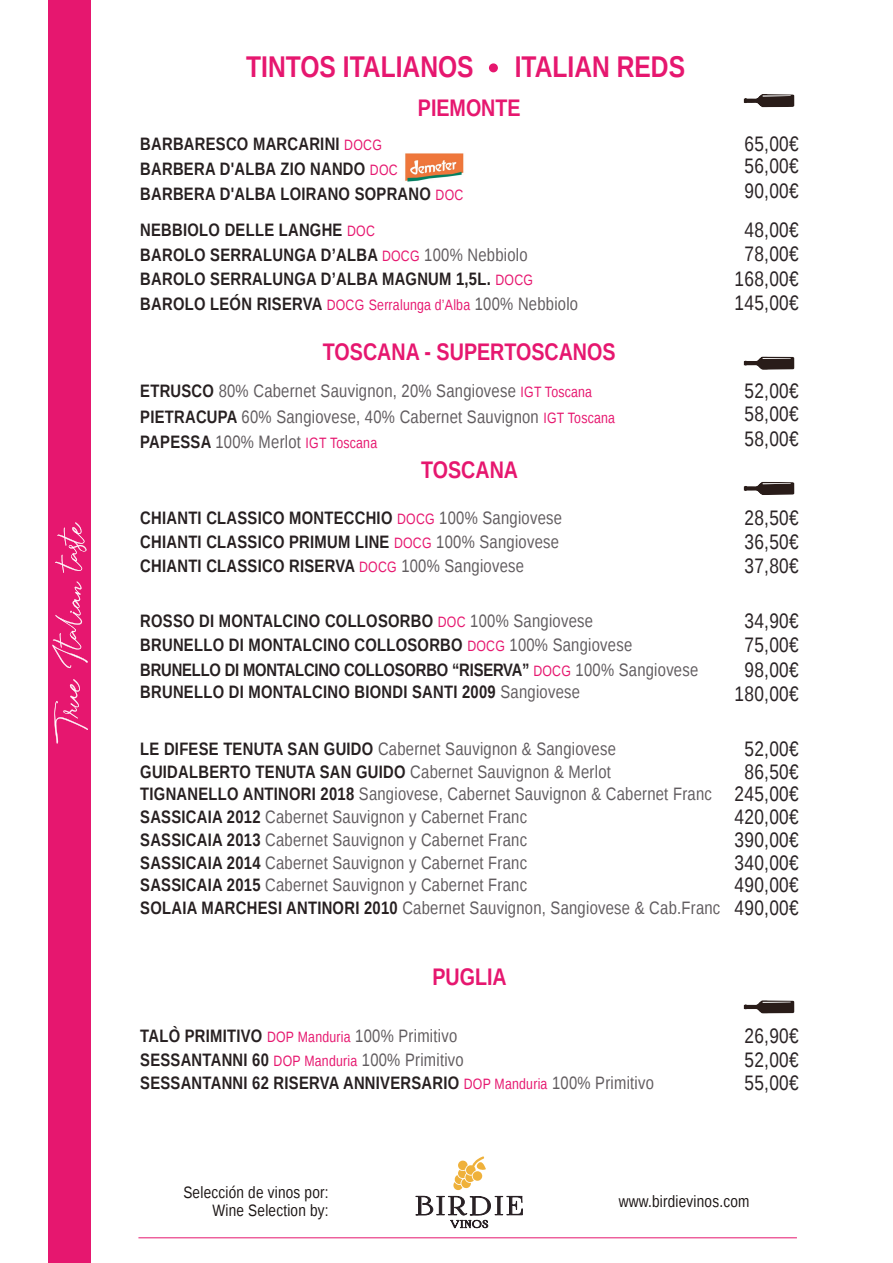
<style>
.page{position:relative;width:893px;height:1263px;background:#fff}
.page>*{position:absolute;margin:0;border:0;box-sizing:border-box;transform-origin:0 0}
.t1{font:700 30px "Liberation Sans Narrow";color:#e6176f}
.t2{font:700 24px "Liberation Sans Narrow";color:#e6176f}
.t3{font:21px "Liberation Sans Narrow";letter-spacing:.015em;color:#2b2426}
.t4{font:700 18px/25px "Liberation Sans Narrow";letter-spacing:.015em;color:#272021}
.t5{font:18px "Liberation Sans Narrow";letter-spacing:.015em;color:#615c5f}
.t6{font:700 18px "Liberation Sans Narrow";letter-spacing:-.01em;color:#272021}
.t7{font:16.5px/18px "Liberation Sans Narrow";letter-spacing:.015em;color:#1b1514;text-align:right}
.t8{font:15px "Liberation Sans Narrow";letter-spacing:.015em;color:#e6176f}
.s1{font-weight:400;font-size:15px;color:#e6176f}
.s2{font-weight:400;color:#615c5f}
.s3{font-weight:700;font-size:18px;color:#272021}
.s4{font-size:18px;color:#615c5f}
.s5{font-weight:700;color:#272021}
.s6{font-size:15px;color:#e6176f}
.s7{font-size:21px;color:#2b2426}
</style>
<div class="page">
<div style="left:49px;top:0;width:42px;height:1263px;background:#e6176f"></div>
<svg style="left:54px;top:679px;width:34px;height:65px"></svg>
<svg style="left:52px;top:581px;width:36px;height:87px"></svg>
<svg style="left:55px;top:522px;width:32px;height:51px"></svg>
<div style="left:489px;top:63px;width:9px;height:9px;background:#e6176f;border-radius:50%"></div>
<svg style="left:453px;top:1156px;width:33px;height:34px"></svg>
<svg style="left:415px;top:1196px;width:108px;height:33px"></svg>
<hr style="left:138px;top:1237px;width:659px;height:1px;background:#e6176f">
<svg style="left:743px;top:356px;width:52px;height:14px"></svg>
<svg style="left:743px;top:1000px;width:52px;height:14px"></svg>
<svg style="left:743px;top:482px;width:52px;height:13px"></svg>
<img style="left:405px;top:153px;width:59px;height:29px">
<svg style="left:743px;top:94px;width:52px;height:13px"></svg>
<h1 class="t1" style="left:246px;top:46px;width:229px">TINTOS ITALIANOS</h1>
<h1 class="t1" style="left:515px;top:46px;width:172px">ITALIAN REDS</h1>
<h2 class="t2" style="left:418px;top:91px;width:104px">PIEMONTE</h2>
<p class="t4" style="left:140px;top:131px;width:243px">BARBARESCO MARCARINI <span class="s1">DOCG</span></p>
<p class="t3" style="left:744px;top:132px;width:56px">65,00€</p>
<p class="t4" style="left:140px;top:156px;width:259px">BARBERA D'ALBA ZIO NANDO <span class="s1">DOC</span></p>
<p class="t3" style="left:744px;top:154px;width:56px">56,00€</p>
<p class="t4" style="left:140px;top:181px;width:325px">BARBERA D'ALBA LOIRANO SOPRANO <span class="s1">DOC</span></p>
<p class="t3" style="left:744px;top:179px;width:56px">90,00€</p>
<p class="t4" style="left:140px;top:217px;width:389px">NEBBIOLO DELLE LANGHE <span class="s1">DOC<br></span>BAROLO SERRALUNGA D’ALBA <span class="s1">DOCG</span> <span class="s2">100% Nebbiolo</span></p>
<p class="t3" style="left:744px;top:218px;width:56px">48,00€</p>
<p class="t3" style="left:744px;top:242px;width:56px">78,00€</p>
<p class="t3" style="left:735px;top:267px;width:66px">168,00€</p>
<p class="t4" style="left:140px;top:266px;width:394px">BAROLO SERRALUNGA D’ALBA MAGNUM 1,5L. <span class="s1">DOCG</span></p>
<p class="t8" style="left:140px;top:297px;width:439px"><span class="s3">BAROLO LEÓN RISERVA</span> DOCG Serralunga d’Alba <span class="s4">100% Nebbiolo</span></p>
<p class="t3" style="left:735px;top:291px;width:66px">145,00€</p>
<h2 class="t2" style="left:323px;top:336px;width:294px">TOSCANA - SUPERTOSCANOS</h2>
<p class="t5" style="left:140px;top:381px;width:453px"><span class="s5">ETRUSCO</span> 80% Cabernet Sauvignon, 20% Sangiovese <span class="s6">IGT Toscana</span></p>
<p class="t3" style="left:744px;top:379px;width:56px">52,00€</p>
<p class="t5" style="left:140px;top:406px;width:476px"><span class="s5">PIETRACUPA</span> 60% Sangiovese, 40% Cabernet Sauvignon <span class="s6">IGT Toscana</span></p>
<p class="t3" style="left:744px;top:402px;width:56px">58,00€</p>
<p class="t5" style="left:140px;top:432px;width:238px"><span class="s5">PAPESSA</span> 100% Merlot <span class="s6">IGT Toscana</span></p>
<p class="t3" style="left:744px;top:427px;width:56px">58,00€</p>
<h2 class="t2" style="left:421px;top:453px;width:98px">TOSCANA</h2>
<p class="t4" style="left:140px;top:504px;width:423px">CHIANTI CLASSICO MONTECCHIO <span class="s1">DOCG</span> <span class="s2">100% Sangiovese</span></p>
<p class="t3" style="left:744px;top:505px;width:56px">28,50€</p>
<p class="t4" style="left:140px;top:528px;width:420px">CHIANTI CLASSICO PRIMUM LINE <span class="s1">DOCG</span> <span class="s2">100% Sangiovese</span></p>
<p class="t3" style="left:744px;top:529px;width:56px">36,50€</p>
<p class="t4" style="left:140px;top:553px;width:385px">CHIANTI CLASSICO RISERVA <span class="s1">DOCG</span> <span class="s2">100% Sangiovese</span></p>
<p class="t3" style="left:744px;top:554px;width:56px">37,80€</p>
<p class="t4" style="left:140px;top:608px;width:454px">ROSSO DI MONTALCINO COLLOSORBO <span class="s1">DOC</span> <span class="s2">100% Sangiovese</span></p>
<p class="t3" style="left:744px;top:609px;width:56px">34,90€</p>
<p class="t4" style="left:140px;top:632px;width:493px">BRUNELLO DI MONTALCINO COLLOSORBO <span class="s1">DOCG</span> <span class="s2">100% Sangiovese</span></p>
<p class="t3" style="left:744px;top:633px;width:56px">75,00€</p>
<p class="t6" style="left:140px;top:657px;width:560px">BRUNELLO DI MONTALCINO COLLOSORBO “RISERVA” <span class="s1">DOCG</span> <span class="s2">100% Sangiovese</span></p>
<p class="t3" style="left:744px;top:657px;width:56px">98,00€</p>
<p class="t4" style="left:140px;top:679px;width:441px">BRUNELLO DI MONTALCINO BIONDI SANTI 2009 <span class="s2">Sangiovese</span></p>
<p class="t3" style="left:735px;top:682px;width:66px">180,00€</p>
<p class="t5" style="left:140px;top:738px;width:477px"><span class="s5">LE DIFESE TENUTA SAN GUIDO</span> Cabernet Sauvignon &amp; Sangiovese</p>
<p class="t3" style="left:744px;top:737px;width:56px">52,00€</p>
<p class="t4" style="left:140px;top:758px;width:472px">GUIDALBERTO TENUTA SAN GUIDO <span class="s2">Cabernet Sauvignon &amp; Merlot</span></p>
<p class="t3" style="left:744px;top:759px;width:56px">86,50€</p>
<p class="t5" style="left:140px;top:784px;width:660px"><span class="s5">TIGNANELLO ANTINORI 2018</span> Sangiovese, Cabernet Sauvignon &amp; Cabernet Franc <span class="s7">245,00€</span></p>
<p class="t5" style="left:140px;top:829px;width:388px"><span class="s5">SASSICAIA 2013</span> Cabernet Sauvignon y Cabernet Franc</p>
<p class="t3" style="left:735px;top:828px;width:66px">390,00€</p>
<p class="t5" style="left:140px;top:852px;width:388px"><span class="s5">SASSICAIA 2014</span> Cabernet Sauvignon y Cabernet Franc</p>
<p class="t3" style="left:735px;top:850px;width:66px">340,00€</p>
<p class="t5" style="left:140px;top:875px;width:388px"><span class="s5">SASSICAIA 2015</span> Cabernet Sauvignon y Cabernet Franc</p>
<p class="t3" style="left:735px;top:873px;width:66px">490,00€</p>
<p class="t5" style="left:140px;top:898px;width:660px"><span class="s5">SOLAIA MARCHESI ANTINORI 2010</span> Cabernet Sauvignon, Sangiovese &amp; Cab.Franc <span class="s7">490,00€</span></p>
<p class="t5" style="left:140px;top:807px;width:388px"><span class="s5">SASSICAIA 2012</span> Cabernet Sauvignon y Cabernet Franc</p>
<p class="t3" style="left:735px;top:805px;width:66px">420,00€</p>
<h2 class="t2" style="left:432px;top:960px;width:76px">PUGLIA</h2>
<p class="t4" style="left:140px;top:1023px;width:318px">TALÒ PRIMITIVO <span class="s1">DOP Manduria</span> <span class="s2">100% Primitivo</span></p>
<p class="t3" style="left:744px;top:1024px;width:56px">26,90€</p>
<p class="t4" style="left:140px;top:1047px;width:325px">SESSANTANNI 60 <span class="s1">DOP Manduria</span> <span class="s2">100% Primitivo</span></p>
<p class="t3" style="left:744px;top:1048px;width:56px">52,00€</p>
<p class="t4" style="left:140px;top:1069px;width:515px">SESSANTANNI 62 RISERVA ANNIVERSARIO <span class="s1">DOP Manduria</span> <span class="s2">100% Primitivo</span></p>
<p class="t3" style="left:744px;top:1070px;width:56px">55,00€</p>
<p class="t7" style="left:183px;top:1184px;width:147px">Selección de vinos por:<br>Wine Selection by:</p>
<p class="t7" style="left:619px;top:1193px;width:132px">www.birdievinos.com</p>
</div>
